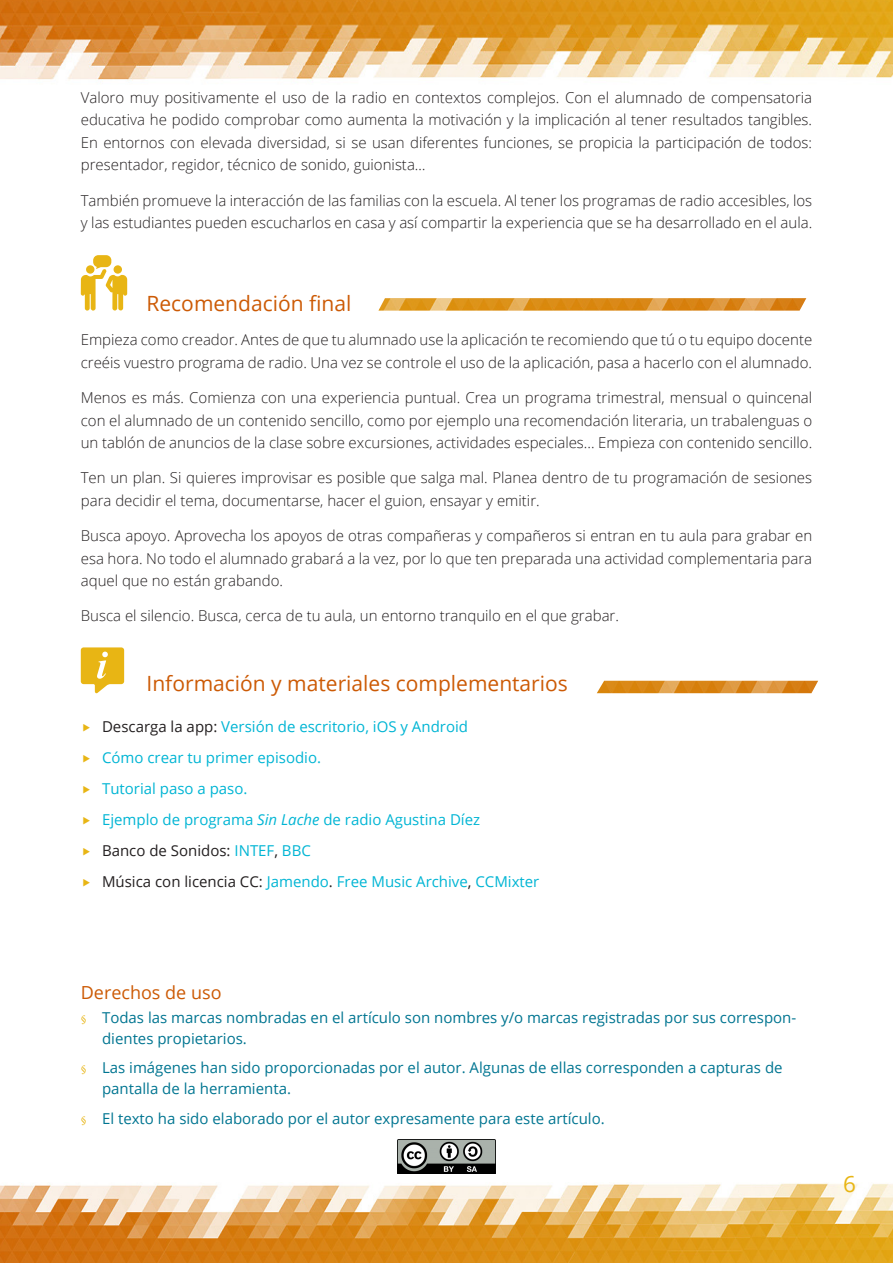
<style>
.page{position:relative;width:893px;height:1263px;background:#fff}
.page>*{position:absolute;margin:0;border:0;box-sizing:border-box;transform-origin:0 0}
.t1{font:22.5px "Open Sans";color:#e8b514}
.Titulo_sección{font:21px "Open Sans";color:#cc5a05}
.Título_autor{font:18px "Open Sans";color:#cc5a05}
.base{font:300 15px/22.5px "Open Sans";color:#231f20;text-align:justify}
.t2{font:15px/21px "Open Sans";color:#007591}
.t3{font:15px "Open Sans";color:#00b5d4}
.t4{font:15px "Open Sans";color:#231f20}
.s1{color:#231f20}
.s2{font-style:italic}
.s3{color:#00b5d4}
.s4{font-family:"Minion Pro";font-size:12px;color:#e8b514}
</style>
<div class="page">
<img style="left:0;top:1183px;width:893px;height:80px">
<img style="left:0;top:0;width:893px;height:82px">
<svg style="left:81px;top:255px;width:46px;height:56px"></svg>
<img style="left:378px;top:298px;width:428px;height:13px">
<svg style="left:81px;top:647px;width:43px;height:46px"></svg>
<img style="left:597px;top:681px;width:221px;height:12px">
<img style="left:397px;top:1139px;width:99px;height:35px">
<p class="base" style="left:81px;top:86px;width:733px">Valoro muy positivamente el uso de la radio en contextos complejos. Con el alumnado de compensatoria educativa he podido comprobar como aumenta la motivación y la implicación al tener resultados tangibles.<br>En entornos con elevada diversidad, si se usan diferentes funciones, se propicia la participación de todos: presentador, regidor, técnico de sonido, guionista…</p>
<p class="base" style="left:81px;top:189px;width:733px">También promueve la interacción de las familias con la escuela. Al tener los programas de radio accesibles, los y las estudiantes pueden escucharlos en casa y así compartir la experiencia que se ha desarrollado en el aula.</p>
<p class="Titulo_sección" style="left:147px;top:289px;width:206px">Recomendación final</p>
<p class="base" style="left:81px;top:328px;width:733px">Empieza como creador. Antes de que tu alumnado use la aplicación te recomiendo que tú o tu equipo docente creéis vuestro programa de radio. Una vez se controle el uso de la aplicación, pasa a hacerlo con el alumnado.</p>
<p class="base" style="left:81px;top:386px;width:733px">Menos es más. Comienza con una experiencia puntual. Crea un programa trimestral, mensual o quincenal con el alumnado de un contenido sencillo, como por ejemplo una recomendación literaria, un trabalenguas o un tablón de anuncios de la clase sobre excursiones, actividades especiales... Empieza con contenido sencillo.</p>
<p class="base" style="left:81px;top:466px;width:733px">Ten un plan. Si quieres improvisar es posible que salga mal. Planea dentro de tu programación de sesiones para decidir el tema, documentarse, hacer el guion, ensayar y emitir.</p>
<p class="base" style="left:81px;top:524px;width:733px">Busca apoyo. Aprovecha los apoyos de otras compañeras y compañeros si entran en tu aula para grabar en esa hora. No todo el alumnado grabará a la vez, por lo que ten preparada una actividad complementaria para aquel que no están grabando.</p>
<p class="base" style="left:81px;top:604px;width:540px">Busca el silencio. Busca, cerca de tu aula, un entorno tranquilo en el que grabar.</p>
<p class="Titulo_sección" style="left:147px;top:669px;width:423px">Información y materiales complementarios</p>
<p class="t3" style="left:102px;top:716px;width:367px"><span class="s1">Descarga la app:</span> Versión de escritorio, iOS y Android</p>
<p class="t3" style="left:102px;top:747px;width:221px">Cómo crear tu primer episodio.</p>
<p class="t3" style="left:102px;top:778px;width:147px">Tutorial paso a paso.</p>
<p class="t3" style="left:102px;top:809px;width:380px">Ejemplo de programa <span class="s2">Sin Lache</span> de radio Agustina Díez</p>
<p class="t4" style="left:102px;top:840px;width:210px">Banco de Sonidos: <span class="s3">INTEF</span>, <span class="s3">BBC</span></p>
<p class="t3" style="left:102px;top:871px;width:439px"><span class="s1">Música con licencia CC:</span> Jamendo<span class="s1">.</span> Free Music Archive<span class="s1">,</span> CCMixter</p>
<p class="Título_autor" style="left:81px;top:980px;width:142px">Derechos de uso</p>
<p class="t2" style="left:102px;top:1006px;width:696px;text-indent:-21px"><span class="s4">f</span> Todas las marcas nombradas en el artículo son nombres y/o marcas registradas por sus correspon&shy;dientes propietarios.</p>
<p class="t2" style="left:102px;top:1057px;width:682px;text-indent:-21px"><span class="s4">f</span> Las imágenes han sido proporcionadas por el autor. Algunas de ellas corresponden a capturas de pantalla de la herramienta.</p>
<p class="t2" style="left:81px;top:1107px;width:525px"><span class="s4">f</span> El texto ha sido elaborado por el autor expresamente para este artículo.</p>
<h1 class="t1" style="left:843px;top:1168px;width:14px">6</h1>
</div>
